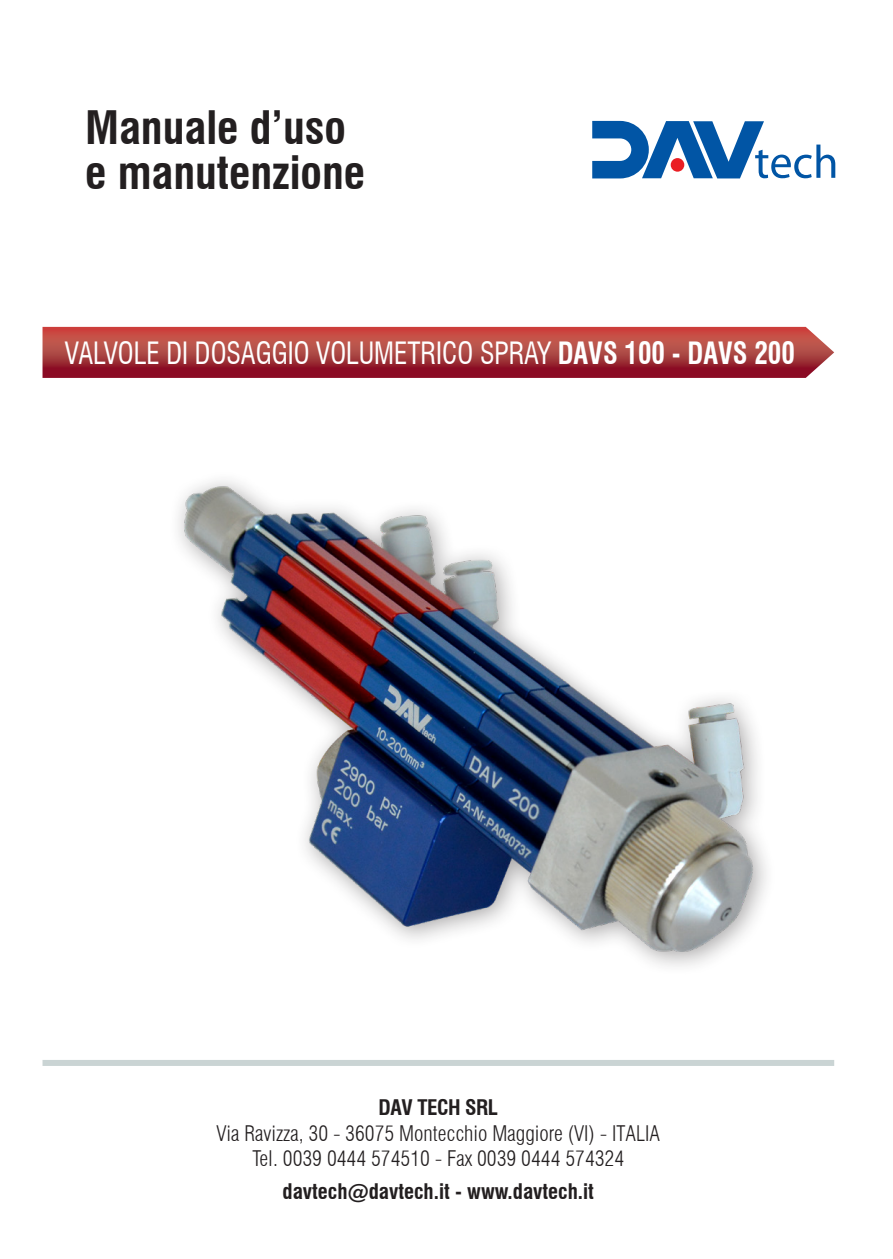
<style>
.page{position:relative;width:893px;height:1259px;background:#fff}
.page>*{position:absolute;margin:0;border:0;box-sizing:border-box;transform-origin:0 0}
.t1{font:700 condensed 45px "Swiss 721 BT";color:#231f20}
.t2{font:condensed 30px "Swiss 721 BT";color:#fff;scale:.9 1}
.t3{font:300 condensed 21px "Swiss 721 BT";color:#231f20}
.t4{font:700 condensed 21px "Swiss 721 BT";color:#231f20}
.t5{font:700 condensed 21px "Swiss 721 BT";letter-spacing:-.02em;color:#231f20}
.s1{font-weight:700}
</style>
<div class="page">
<img style="left:43px;top:327px;width:791px;height:51px">
<img style="left:178px;top:480px;width:589px;height:487px">
<div style="left:43px;top:1060px;width:791px;height:6px;background:#cad4d4"></div>
<svg style="left:592px;top:121px;width:243px;height:57px"></svg>
<p class="t1" style="left:85px;top:101px;width:263px">Manuale d’uso</p>
<p class="t1" style="left:85px;top:146px;width:282px">e manutenzione</p>
<p class="t2" style="left:65px;top:335px;width:813px">VALVOLE DI DOSAGGIO VOLUMETRICO SPRAY <span class="s1">DAVS 100 - DAVS 200</span></p>
<p class="t5" style="left:378px;top:1095px;width:121px">DAV TECH SRL</p>
<p class="t3" style="left:216px;top:1120px;width:445px">Via Ravizza, 30 - 36075 Montecchio Maggiore (VI) - ITALIA</p>
<p class="t3" style="left:252px;top:1145px;width:373px">Tel. 0039 0444 574510 - Fax 0039 0444 574324</p>
<p class="t4" style="left:283px;top:1179px;width:313px">davtech@davtech.it - www.davtech.it</p>
</div>
